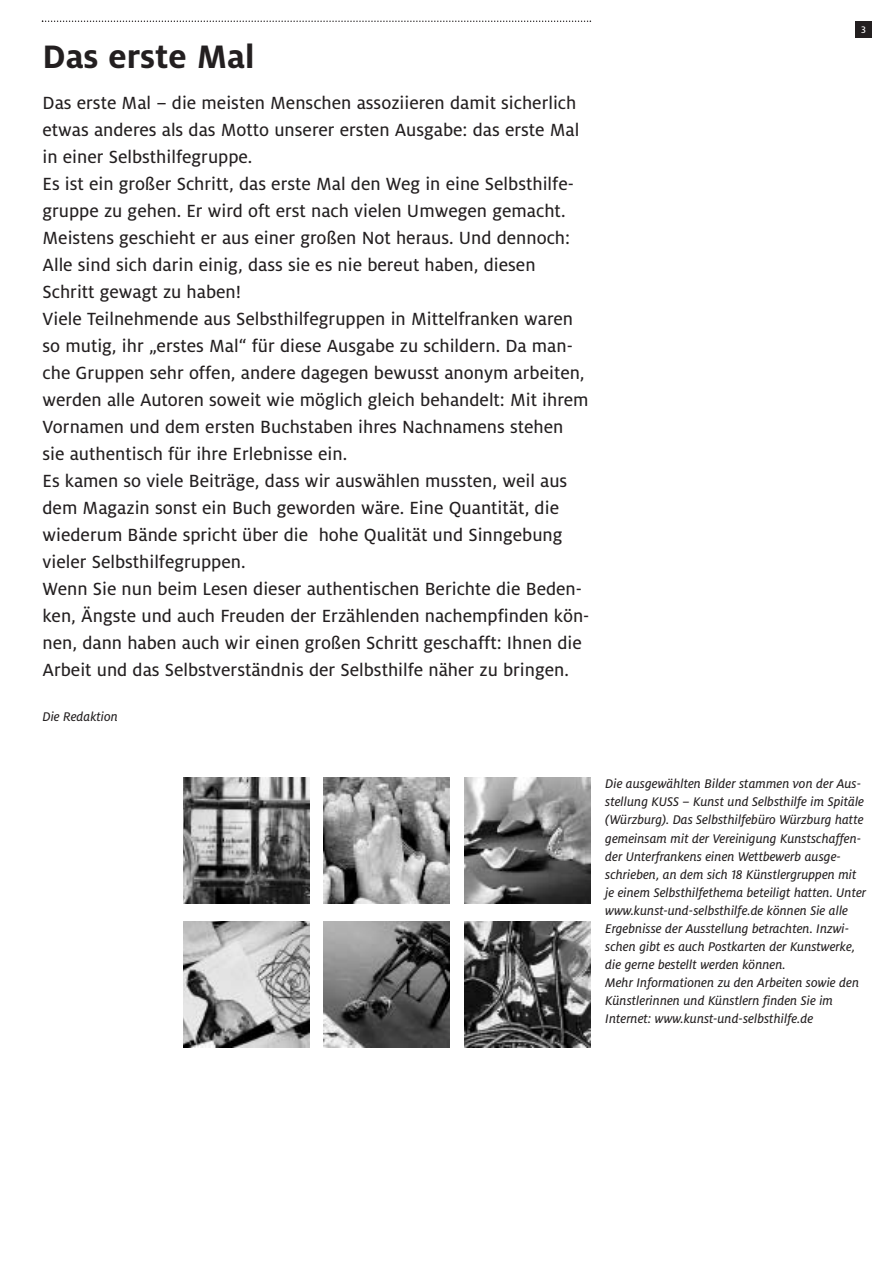
<style>
.page{position:relative;width:893px;height:1263px;background:#fff}
.page>*{position:absolute;margin:0;border:0;box-sizing:border-box;transform-origin:0 0}
.t1{font:700 36px "Milo LF";color:#231f20}
.t2{font:19.5px/27px "Milo TF Text";color:#231f20}
.t3{font:italic 13.95px/18px "Milo LF Text";color:#231f20}
.t4{font:10.5px "Milo LF Text";color:#fff}
</style>
<div class="page">
<div style="left:855px;top:21px;width:17px;height:17px;background:#231f20"></div>
<svg style="left:42px;top:21px;width:549px;height:1px"></svg>
<img style="left:465px;top:777px;width:125px;height:126px">
<img style="left:465px;top:921px;width:125px;height:126px">
<img style="left:324px;top:921px;width:126px;height:126px">
<img style="left:324px;top:777px;width:126px;height:126px">
<img style="left:183px;top:777px;width:126px;height:126px">
<img style="left:183px;top:921px;width:126px;height:126px">
<h1 class="t1" style="left:43px;top:44px;width:214px">Das erste Mal</h1>
<p class="t2" style="left:43px;top:90px;width:548px">Das erste Mal – die meisten Menschen assoziieren damit sicherlich etwas anderes als das Motto unserer ersten Ausgabe: das erste Mal in einer Selbsthilfegruppe.<br>Es ist ein großer Schritt, das erste Mal den Weg in eine Selbsthilfe&shy;gruppe zu gehen. Er wird oft erst nach vielen Umwegen gemacht.<br>Meistens geschieht er aus einer großen Not heraus. Und dennoch:<br>Alle sind sich darin einig, dass sie es nie bereut haben, diesen Schritt gewagt zu haben!<br>Viele Teilnehmende aus Selbsthilfegruppen in Mittelfranken waren so mutig, ihr „erstes Mal“ für diese Ausgabe zu schildern. Da man&shy;che Gruppen sehr offen, andere dagegen bewusst anonym arbeiten, werden alle Autoren soweit wie möglich gleich behandelt: Mit ihrem Vornamen und dem ersten Buchstaben ihres Nachnamens stehen sie authentisch für ihre Erlebnisse ein.<br>Es kamen so viele Beiträge, dass wir auswählen mussten, weil aus dem Magazin sonst ein Buch geworden wäre. Eine Quantität, die wiederum Bände spricht über die hohe Qualität und Sinngebung vieler Selbsthilfegruppen.<br>Wenn Sie nun beim Lesen dieser authentischen Berichte die Beden&shy;ken, Ängste und auch Freuden der Erzählenden nachempfinden kön&shy;nen, dann haben auch wir einen großen Schritt geschafft: Ihnen die Arbeit und das Selbstverständnis der Selbsthilfe näher zu bringen.</p>
<p class="t3" style="left:43px;top:708px;width:77px">Die Redaktion</p>
<p class="t4" style="left:861px;top:25px;width:6px">3</p>
<p class="t3" style="left:605px;top:776px;width:262px">Die ausgewählten Bilder stammen von der Aus&shy;stellung KUSS – Kunst und Selbsthilfe im Spitäle (Würzburg). Das Selbsthilfebüro Würzburg hatte gemeinsam mit der Vereinigung Kunstschaffen&shy;der Unterfrankens einen Wettbewerb ausge&shy;schrieben, an dem sich 18 Künstlergruppen mit je einem Selbsthilfethema beteiligt hatten. Unter www.kunst-und-selbsthilfe.de können Sie alle Ergebnisse der Ausstellung betrachten. Inzwi&shy;schen gibt es auch Postkarten der Kunstwerke, die gerne bestellt werden können.<br>Mehr Informationen zu den Arbeiten sowie den Künstlerinnen und Künstlern finden Sie im Internet: www.kunst-und-selbsthilfe.de</p>
</div>
